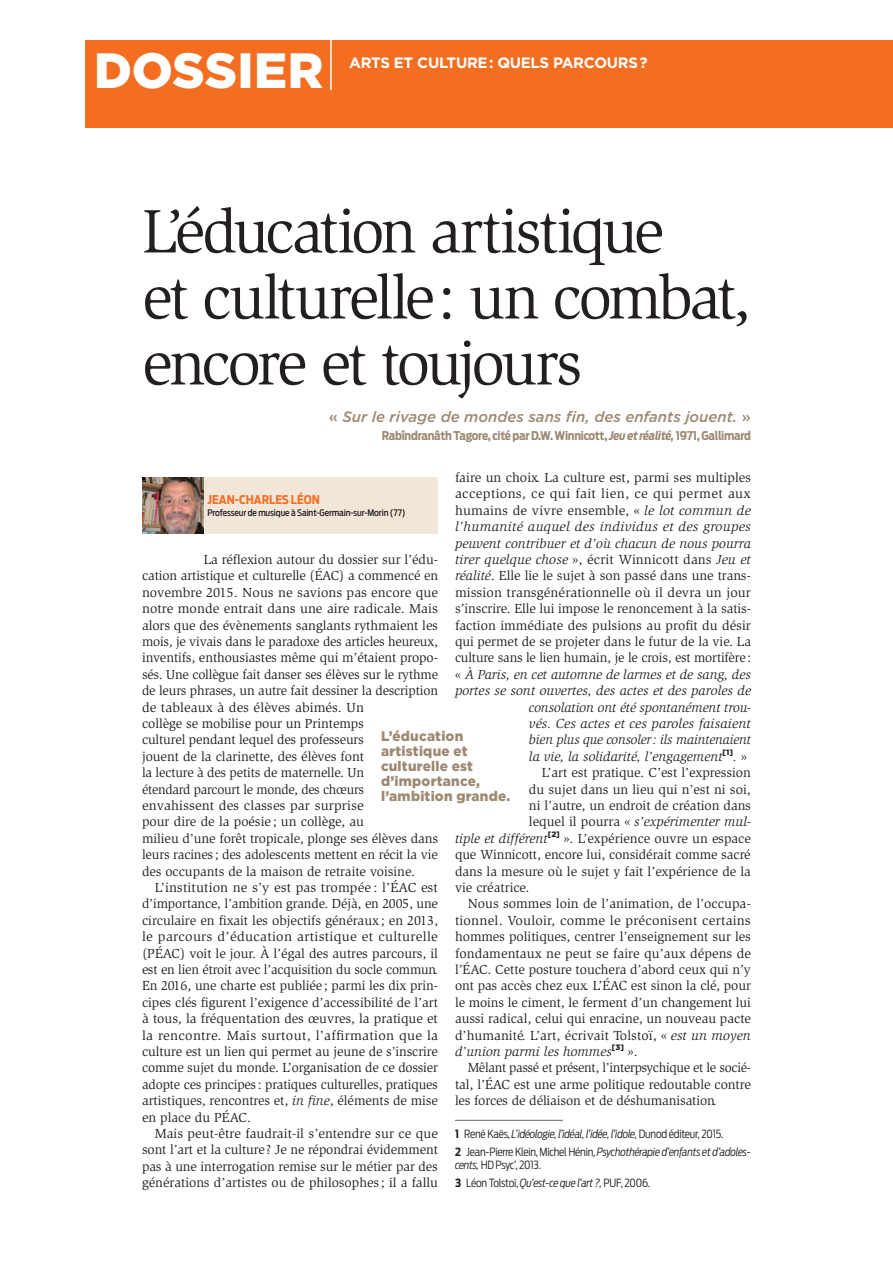
<style>
.page{position:relative;width:893px;height:1263px;background:#fff}
.page>*{position:absolute;margin:0;border:0;box-sizing:border-box;transform-origin:0 0}
.DOSSIER_-_TITRE_2{font:63px/66px "Slimbach Std";letter-spacing:-.055em;color:#231f20}
.t1{font:900 49.5px "Gotham";letter-spacing:.005em;color:#fff}
.CITATION{font:italic 500 15px "Gotham";color:#9d8972}
.TETIERE_-_NOM_DOSSIE{font:700 15px "Gotham";letter-spacing:-.02em;color:#fff}
.EXERGUE_B{font:900 13.95px/15px "Gotham";letter-spacing:.02em;color:#9d8972}
.TEXTE_COURANT{font:13.5px/16.4px "Slimbach Std";color:#231f20;text-align:justify}
.PREMIER_PARAGRAPHE{font:13.5px/16.4px "Slimbach Std";letter-spacing:-.005em;color:#231f20}
.TEXTE_COURANT-2{font:italic 13.5px "Slimbach Std";letter-spacing:.005em;color:#231f20}
.TEXTE_COURANT-3{font:13.5px "Slimbach Std";letter-spacing:.025em;color:#231f20}
.SIGNATURE{font:700 12px "Antenna Cond";letter-spacing:-.02em;color:#9d8972}
.COORDONATEUR{font:700 12px "Antenna Cond";color:#f36e21}
.NOTES{font:300 11.25px/13.5px "Antenna Cond";letter-spacing:-.02em;color:#231f20}
.NOTES-2{font:italic 300 11.25px "Antenna Cond";letter-spacing:-.02em;color:#231f20}
.COORD_-_QUALITÉ{font:500 9px "Antenna Cond";letter-spacing:-.01em;color:#231f20}
.s1{font-style:normal}
.s2{font-style:italic}
.s3{font-weight:700;font-style:normal}
.s4{font-weight:700}
</style>
<div class="page">
<div style="left:85px;top:40px;width:808px;height:88px;background:#f36e21"></div>
<hr style="left:330px;top:37px;width:2px;height:53px;background:#fff">
<hr style="left:455px;top:1120px;width:108px;height:1px;background:#6c6d70">
<div style="left:203px;top:477px;width:235px;height:57px;background:#f2e6d8"></div>
<img style="left:142px;top:477px;width:61px;height:57px">
<h2 class="t1" style="left:94px;top:37px;width:231px">DOSSIER</h2>
<p class="TETIERE_-_NOM_DOSSIE" style="left:349px;top:53px;width:300px">ARTS ET CULTURE : QUELS PARCOURS ?</p>
<p class="DOSSIER_-_TITRE_2" style="left:142px;top:199px;width:610px">L’éducation artistique<br>et culturelle: un combat, encore et toujours</p>
<p class="CITATION" style="left:329px;top:406px;width:424px"><span class="s1">«</span> Sur le rivage de mondes sans fin, des enfants jouent. <span class="s1">»</span></p>
<p class="SIGNATURE" style="left:382px;top:428px;width:371px">Rabîndranâth Tagore, cité par D.W. Winnicott, <span class="s2">Jeu et réalité,</span> 1971, Gallimard</p>
<p class="TEXTE_COURANT" style="left:455px;top:469px;width:297px">faire un choix. La culture est, parmi ses multiples</p>
<p class="TEXTE_COURANT-3" style="left:455px;top:486px;width:297px">acceptions, ce qui fait lien, ce qui permet aux</p>
<p class="TEXTE_COURANT" style="left:455px;top:502px;width:297px">humains de vivre ensemble, « <span class="s2">le lot commun de</span></p>
<p class="TEXTE_COURANT-2" style="left:455px;top:519px;width:297px">l’humanité auquel des individus et des groupes</p>
<p class="TEXTE_COURANT-2" style="left:455px;top:535px;width:298px">peuvent contribuer et d’où chacun de nous pourra</p>
<p class="TEXTE_COURANT-2" style="left:455px;top:552px;width:297px">tirer quelque chose <span class="s1">», écrit Winnicott dans</span> Jeu et</p>
<p class="TEXTE_COURANT" style="left:455px;top:568px;width:297px"><span class="s2">réalité</span>. Elle lie le sujet à son passé dans une trans-</p>
<p class="TEXTE_COURANT" style="left:455px;top:584px;width:297px">mission transgénérationnelle où il devra un jour</p>
<p class="TEXTE_COURANT" style="left:455px;top:601px;width:297px">s’inscrire. Elle lui impose le renoncement à la satis-</p>
<p class="TEXTE_COURANT" style="left:455px;top:617px;width:297px">faction immédiate des pulsions au profit du désir</p>
<p class="TEXTE_COURANT" style="left:455px;top:633px;width:298px">qui permet de se projeter dans le futur de la vie. La</p>
<p class="TEXTE_COURANT" style="left:455px;top:650px;width:297px">culture sans le lien humain, je le crois, est mortifère:</p>
<p class="TEXTE_COURANT-2" style="left:455px;top:667px;width:297px"><span class="s1">«</span> À Paris, en cet automne de larmes et de sang, des</p>
<p class="TEXTE_COURANT-2" style="left:455px;top:683px;width:298px">portes se sont ouvertes, des actes et des paroles de</p>
<p class="TEXTE_COURANT-2" style="left:529px;top:699px;width:223px">consolation ont été spontanément trou-</p>
<p class="TEXTE_COURANT-2" style="left:529px;top:716px;width:223px">vés. Ces actes et ces paroles faisaient</p>
<p class="TEXTE_COURANT-2" style="left:529px;top:732px;width:223px">bien plus que consoler: ils maintenaient</p>
<p class="TEXTE_COURANT-2" style="left:529px;top:748px;width:219px">la vie, la solidarité, l’engagement<sup>[1]</sup>. <span class="s1">»</span></p>
<p class="TEXTE_COURANT" style="left:542px;top:764px;width:211px">L’art est pratique. C’est l’expression</p>
<p class="TEXTE_COURANT" style="left:529px;top:781px;width:223px">du sujet dans un lieu qui n’est ni soi,</p>
<p class="TEXTE_COURANT" style="left:529px;top:797px;width:223px">ni l’autre, un endroit de création dans</p>
<p class="TEXTE_COURANT-2" style="left:529px;top:814px;width:223px"><span class="s1">lequel il pourra «</span> s’expérimenter mul-</p>
<p class="TEXTE_COURANT" style="left:455px;top:830px;width:297px"><span class="s2">tiple et différent</span><sup>[2]</sup> ». L’expérience ouvre un espace</p>
<p class="TEXTE_COURANT" style="left:455px;top:846px;width:297px">que Winnicott, encore lui, considérait comme sacré</p>
<p class="TEXTE_COURANT" style="left:455px;top:863px;width:297px">dans la mesure où le sujet y fait l’expérience de la</p>
<p class="TEXTE_COURANT" style="left:455px;top:879px;width:76px">vie créatrice.</p>
<p class="TEXTE_COURANT" style="left:455px;top:896px;width:298px;text-indent:13px">Nous sommes loin de l’animation, de l’occupa&shy;tionnel. Vouloir, comme le préconisent certains hommes politiques, centrer l’enseignement sur les fondamentaux ne peut se faire qu’aux dépens de l’ÉAC. Cette posture touchera d’abord ceux qui n’y ont pas accès chez eux. L’ÉAC est sinon la clé, pour le moins le ciment, le ferment d’un changement lui aussi radical, celui qui enracine, un nouveau pacte d’humanité. L’art, écrivait Tolstoï, « <span class="s2">est un moyen d’union parmi les hommes</span><sup>[3]</sup> ».</p>
<p class="TEXTE_COURANT" style="left:455px;top:1060px;width:297px;text-indent:13px">Mêlant passé et présent, l’interpsychique et le socié&shy;tal, l’ÉAC est une arme politique redoutable contre les forces de déliaison et de déshumanisation.</p>
<p class="NOTES-2" style="left:455px;top:1127px;width:270px"><span class="s3">1</span> <span class="s1">René Kaës,</span> L’idéologie, l’idéal, l’idée, l’idole, <span class="s1">Dunod éditeur, 2015.</span></p>
<p class="NOTES" style="left:455px;top:1145px;width:297px"><span class="s4">2</span> Jean-Pierre Klein, Michel Hénin, <span class="s2">Psychothérapie d’enfants et d’adoles&shy;cents,</span> HD Psyc’, 2013.</p>
<p class="NOTES" style="left:455px;top:1176px;width:196px"><span class="s4">3</span> Léon Tolstoï, <span class="s2">Qu’est-ce que l’art?,</span> PUF, 2006.</p>
<p class="COORDONATEUR" style="left:208px;top:493px;width:114px">JEAN-CHARLES LÉON</p>
<p class="COORD_-_QUALITÉ" style="left:208px;top:508px;width:199px">Professeur de musique à Saint-Germain-sur-Morin (77)</p>
<p class="PREMIER_PARAGRAPHE" style="left:142px;top:551px;width:298px;text-indent:62px">La réflexion autour du dossier sur l’édu&shy;cation artistique et culturelle (ÉAC) a commencé en novembre 2015. Nous ne savions pas encore que notre monde entrait dans une aire radicale. Mais alors que des évènements sanglants rythmaient les mois, je vivais dans le paradoxe des articles heureux, inventifs, enthousiastes même qui m’étaient propo&shy;sés. Une collègue fait danser ses élèves sur le rythme de leurs phrases, un autre fait dessiner la description de tableaux à des élèves abimés. Un<br>collège se mobilise pour un Printemps<br>culturel pendant lequel des professeurs<br>jouent de la clarinette, des élèves font<br>la lecture à des petits de maternelle. Un<br>étendard parcourt le monde, des chœurs envahissent des classes par surprise<br>pour dire de la poésie ; un collège, au<br>milieu d’une forêt tropicale, plonge ses élèves dans leurs racines ; des adolescents mettent en récit la vie des occupants de la maison de retraite voisine.</p>
<p class="TEXTE_COURANT" style="left:142px;top:879px;width:298px;text-indent:13px">L’institution ne s’y est pas trompée : l’ÉAC est d’importance, l’ambition grande. Déjà, en 2005, une circulaire en fixait les objectifs généraux; en 2013, le parcours d’éducation artistique et culturelle (PÉAC) voit le jour. À l’égal des autres parcours, il est en lien étroit avec l’acquisition du socle commun.<br>En 2016, une charte est publiée ; parmi les dix prin&shy;cipes clés figurent l’exigence d’accessibilité de l’art à tous, la fréquentation des œuvres, la pratique et la rencontre. Mais surtout, l’affirmation que la culture est un lien qui permet au jeune de s’inscrire comme sujet du monde. L’organisation de ce dossier adopte ces principes : pratiques culturelles, pratiques artistiques, rencontres et, <span class="s2">in fine</span>, éléments de mise en place du PÉAC.</p>
<p class="TEXTE_COURANT" style="left:142px;top:1125px;width:297px;text-indent:13px">Mais peut-être faudrait-il s’entendre sur ce que sont l’art et la culture? Je ne répondrai évidemment pas à une interrogation remise sur le métier par des générations d’artistes ou de philosophes ; il a fallu</p>
<p class="EXERGUE_B" style="left:381px;top:729px;width:131px">L’éducation artistique et culturelle est d’importance, l’ambition grande.</p>
</div>
